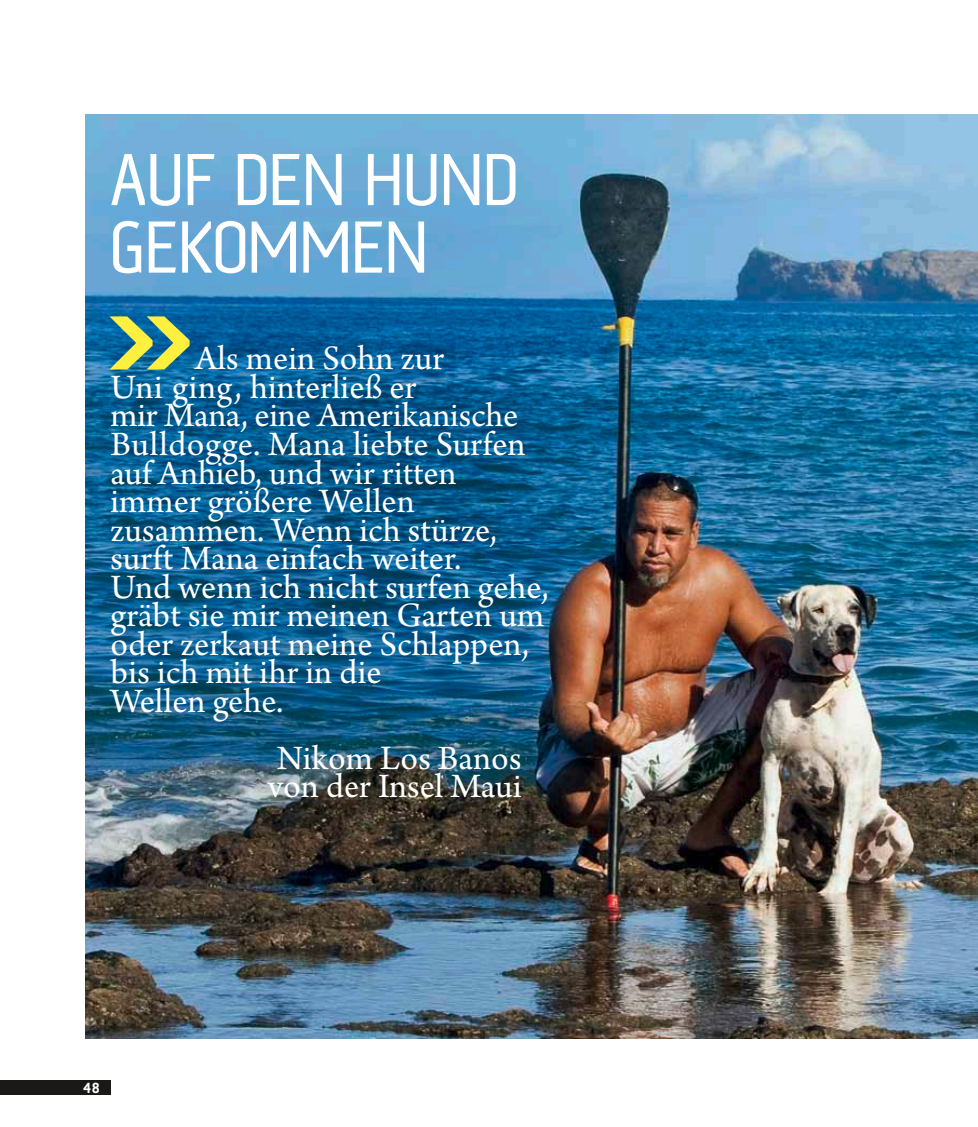
<style>
.page{position:relative;width:978px;height:1127px;background:#fff}
.page>*{position:absolute;margin:0;border:0;box-sizing:border-box;transform-origin:0 0}
.t1{font:700 108px "AF Klampenborg";color:#fff03f}
.t2{font:75px "AF Klampenborg";color:#fff}
.t3{font:36px/28.5px "Arno Pro";letter-spacing:.005em;color:#fff}
.t4{font:700 15px "AF Klampenborg";color:#fff}
</style>
<div class="page">
<div style="left:0;top:1080px;width:111px;height:15px;background:#1a1918"></div>
<img style="left:85px;top:115px;width:893px;height:924px">
<h2 class="t2" style="left:111px;top:136px;width:160px">AUF DEN</h2>
<h2 class="t2" style="left:364px;top:136px;width:77px">HUND</h2>
<h2 class="t2" style="left:111px;top:204px;width:182px">GEKOMMEN</h2>
<h1 class="t1" style="left:104px;top:270px;width:92px">»</h1>
<p class="t3" style="left:111px;top:346px;width:438px;text-indent:84px">Als mein Sohn zur<br>Uni ging, hinterließ er<br>mir Mana, eine Amerikanische<br>Bulldogge. Mana liebte Surfen auf Anhieb, und wir ritten immer größere Wellen zusammen. Wenn ich stürze, surft Mana einfach weiter.<br>Und wenn ich nicht surfen gehe, gräbt sie mir meinen Garten um oder zerkaut meine Schlappen, bis ich mit ihr in die<br>Wellen gehe.</p>
<p class="t3" style="left:268px;top:745px;width:255px">Nikom Los Banos von der Insel Maui</p>
<p class="t4" style="left:83px;top:1079px;width:18px">48</p>
</div>
